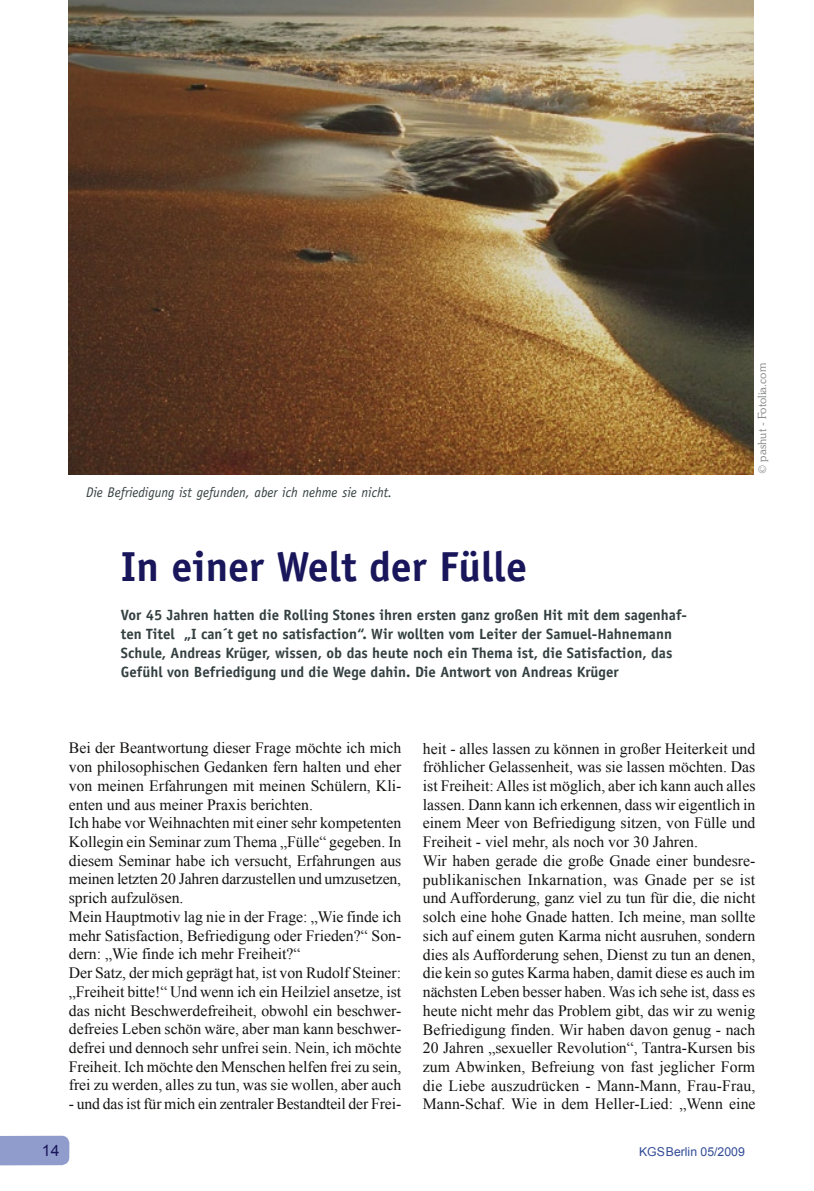
<style>
.page{position:relative;width:814px;height:1191px;background:#fff}
.page>*{position:absolute;margin:0;border:0;box-sizing:border-box;transform-origin:0 0}
.t1{font:700 42px "Officina Sans";color:#19165b}
.t2{font:15.75px/18.7px "Times New Roman";color:#141312}
.t3{font:15.75px "Arial";color:#19165b}
.t4{font:700 14.88px/18.9px "Officina Sans";color:#343f40}
.t5{font:italic 14px "Officina Sans";color:#343f40;scale:.96 1}
.t6{font:12.25px "Arial";color:#314b96}
.t7{font:300 11.38px "Souvenir IT Cby BT";letter-spacing:-.005em;color:#88898b}
</style>
<div class="page">
<div style="left:0;top:1135px;width:69px;height:30px;background:#909dcc"></div>
<img style="left:68px;top:0;width:685px;height:474px">
<p class="t5" style="left:86px;top:484px;width:320px">Die Befriedigung ist gefunden, aber ich nehme sie nicht.</p>
<h1 class="t1" style="left:121px;top:540px;width:407px">In einer Welt der Fülle</h1>
<p class="t4" style="left:121px;top:605px;width:567px">Vor 45 Jahren hatten die Rolling Stones ihren ersten ganz großen Hit mit dem sagenhaf&shy;ten Titel „I can´t get no satisfaction“. Wir wollten vom Leiter der Samuel-Hahnemann Schule, Andreas Krüger, wissen, ob das heute noch ein Thema ist, die Satisfaction, das Gefühl von Befriedigung und die Wege dahin. Die Antwort von Andreas Krüger</p>
<p class="t7" style="left:755px;top:474px;width:113px;rotate:-90deg">© pashut - Fotolia.com</p>
<p class="t2" style="left:69px;top:738px;width:334px">Bei der Beantwortung dieser Frage möchte ich mich von philosophischen Gedanken fern halten und eher von meinen Erfahrungen mit meinen Schülern, Kli&shy;enten und aus meiner Praxis berichten.<br>Ich habe vor Weihnachten mit einer sehr kompetenten Kollegin ein Seminar zum Thema „Fülle“ gegeben. In diesem Seminar habe ich versucht, Erfahrungen aus meinen letzten 20 Jahren darzustellen und umzusetzen, sprich aufzulösen.<br>Mein Hauptmotiv lag nie in der Frage: „Wie finde ich mehr Satisfaction, Befriedigung oder Frieden?“ Son&shy;dern: „Wie finde ich mehr Freiheit?“<br>Der Satz, der mich geprägt hat, ist von Rudolf Steiner: „Freiheit bitte!“ Und wenn ich ein Heilziel ansetze, ist das nicht Beschwerdefreiheit, obwohl ein beschwer&shy;defreies Leben schön wäre, aber man kann beschwer&shy;defrei und dennoch sehr unfrei sein. Nein, ich möchte Freiheit. Ich möchte den Menschen helfen frei zu sein, frei zu werden, alles zu tun, was sie wollen, aber auch</p>
<p class="t2" style="left:69px;top:1094px;width:334px">- und das ist für mich ein zentraler Bestandteil der Frei-</p>
<p class="t2" style="left:423px;top:738px;width:334px">heit - alles lassen zu können in großer Heiterkeit und fröhlicher Gelassenheit, was sie lassen möchten. Das ist Freiheit: Alles ist möglich, aber ich kann auch alles lassen. Dann kann ich erkennen, dass wir eigentlich in einem Meer von Befriedigung sitzen, von Fülle und Freiheit - viel mehr, als noch vor 30 Jahren.<br>Wir haben gerade die große Gnade einer bundesre&shy;publikanischen Inkarnation, was Gnade per se ist und Aufforderung, ganz viel zu tun für die, die nicht solch eine hohe Gnade hatten. Ich meine, man sollte sich auf einem guten Karma nicht ausruhen, sondern dies als Aufforderung sehen, Dienst zu tun an denen, die kein so gutes Karma haben, damit diese es auch im nächsten Leben besser haben. Was ich sehe ist, dass es heute nicht mehr das Problem gibt, das wir zu wenig Befriedigung finden. Wir haben davon genug - nach 20 Jahren „sexueller Revolution“, Tantra-Kursen bis zum Abwinken, Befreiung von fast jeglicher Form die Liebe auszudrücken - Mann-Mann, Frau-Frau, Mann-Schaf. Wie in dem Heller-Lied: „Wenn eine</p>
<p class="t3" style="left:42px;top:1140px;width:19px">14</p>
<p class="t6" style="left:639px;top:1143px;width:107px">KGSBerlin 05/2009</p>
</div>
